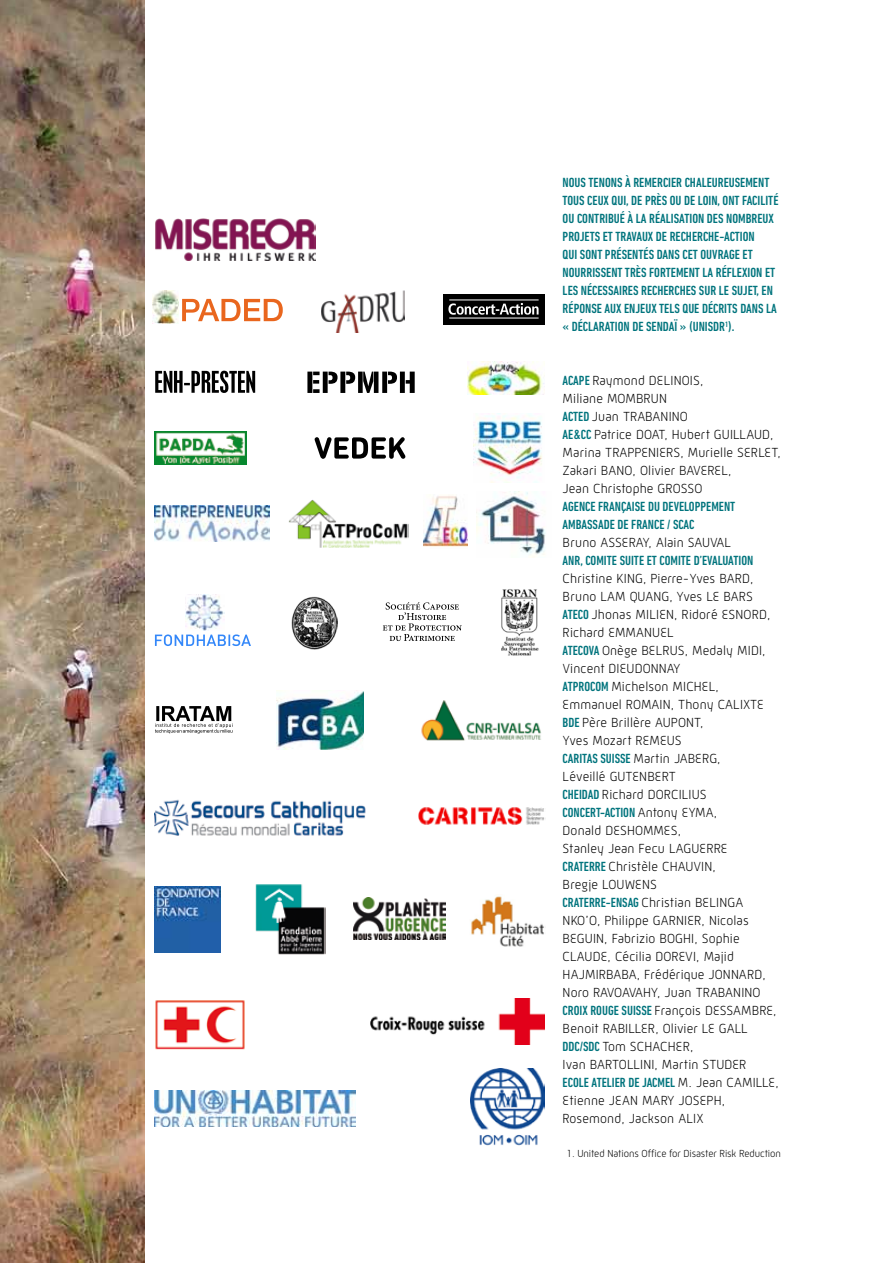
<style>
.page{position:relative;width:893px;height:1263px;background:#fff}
.page>*{position:absolute;margin:0;border:0;box-sizing:border-box;transform-origin:0 0}
.t1{font:300 13.5px/18px "Mic 32";letter-spacing:.01em;color:#000}
.t2{font:500 condensed 13.5px/18px "DIN Next LT Pro";color:#00747d}
.t3{font:300 10.5px "Mic 32";letter-spacing:-.01em;color:#000}
.s1{font-family:"DIN Next LT Pro";font-weight:500;font-stretch:condensed;color:#00747d}
.s2{font-family:"Mic 32";font-weight:300;font-stretch:normal;color:#000}
</style>
<div class="page">
<img style="left:0;top:0;width:145px;height:1263px">
<img style="left:154px;top:506px;width:115px;height:35px">
<img style="left:154px;top:1090px;width:202px;height:36px">
<img style="left:155px;top:1000px;width:90px;height:50px">
<img style="left:155px;top:799px;width:211px;height:37px">
<img style="left:155px;top:218px;width:161px;height:42px">
<img style="left:152px;top:291px;width:27px;height:33px">
<svg style="left:182px;top:299px;width:101px;height:22px"></svg>
<svg style="left:315px;top:437px;width:90px;height:22px"></svg>
<img style="left:154px;top:432px;width:93px;height:32px">
<img style="left:255px;top:884px;width:70px;height:70px">
<img style="left:155px;top:886px;width:66px;height:66px">
<img style="left:354px;top:897px;width:91px;height:43px">
<img style="left:276px;top:691px;width:87px;height:58px">
<img style="left:421px;top:700px;width:120px;height:41px">
<img style="left:186px;top:594px;width:39px;height:37px">
<svg style="left:155px;top:634px;width:96px;height:12px"></svg>
<svg style="left:383px;top:602px;width:79px;height:39px"></svg>
<img style="left:291px;top:596px;width:46px;height:54px">
<img style="left:502px;top:589px;width:37px;height:67px">
<img style="left:321px;top:291px;width:83px;height:41px">
<svg style="left:307px;top:372px;width:108px;height:21px"></svg>
<svg style="left:155px;top:371px;width:100px;height:22px"></svg>
<div style="left:443px;top:294px;width:101px;height:31px;background:#000"></div>
<hr style="left:449px;top:318px;width:90px;height:1px;background:#fff">
<hr style="left:449px;top:300px;width:90px;height:1px;background:#fff">
<svg style="left:448px;top:303px;width:91px;height:12px"></svg>
<svg style="left:155px;top:706px;width:77px;height:28px"></svg>
<img style="left:288px;top:499px;width:120px;height:49px">
<img style="left:418px;top:807px;width:127px;height:18px">
<img style="left:370px;top:999px;width:174px;height:45px">
<img style="left:470px;top:1068px;width:74px;height:78px">
<img style="left:424px;top:495px;width:43px;height:52px">
<img style="left:467px;top:362px;width:77px;height:32px">
<img style="left:473px;top:414px;width:69px;height:68px">
<img style="left:476px;top:492px;width:70px;height:65px">
<img style="left:471px;top:896px;width:73px;height:51px">
<p class="t2" style="left:563px;top:173px;width:33px">NOUS TENONS</p>
<p class="t2" style="left:625px;top:173px;width:15px">À REMERCIER</p>
<p class="t2" style="left:685px;top:173px;width:7px">CHALEUREUSEMENT</p>
<p class="t2" style="left:563px;top:191px;width:7px">TOUS</p>
<p class="t2" style="left:587px;top:191px;width:7px">CEUX</p>
<p class="t2" style="left:612px;top:191px;width:136px">QUI, DEPRÈSOUDELOIN, ONTFACILIT</p>
<p class="t2" style="left:773px;top:191px;width:7px">É</p>
<p class="t2" style="left:563px;top:209px;width:21px">OU CONTRI</p>
<p class="t2" style="left:608px;top:209px;width:58px">BUÉ À LA RÉALISATION</p>
<p class="t2" style="left:707px;top:209px;width:51px">DESNOMBREUX</p>
<p class="t2" style="left:563px;top:227px;width:7px">PROJETS</p>
<p class="t2" style="left:603px;top:227px;width:19px">ET TRAVAUX</p>
<p class="t2" style="left:656px;top:227px;width:21px">DE RECHERCHE</p>
<p class="t2" style="left:719px;top:227px;width:11px">-ACTION</p>
<p class="t2" style="left:563px;top:245px;width:24px">QUI SONT</p>
<p class="t2" style="left:605px;top:245px;width:59px">PRÉSENTÉSDANS</p>
<p class="t2" style="left:683px;top:245px;width:25px">CET OUVRAGE</p>
<p class="t2" style="left:742px;top:245px;width:6px">ET</p>
<p class="t2" style="left:563px;top:263px;width:7px">NOURRISSENT</p>
<p class="t2" style="left:625px;top:263px;width:31px">TRÈSFORTEMENT</p>
<p class="t2" style="left:702px;top:263px;width:31px">LA RÉFLEXION</p>
<p class="t2" style="left:765px;top:263px;width:6px">ET</p>
<p class="t2" style="left:563px;top:281px;width:36px">LES NÉCESSAIRES</p>
<p class="t2" style="left:641px;top:281px;width:7px">RECHERCHES</p>
<p class="t2" style="left:699px;top:281px;width:39px">SUR LESUJET</p>
<p class="t2" style="left:757px;top:281px;width:11px">, EN</p>
<p class="t2" style="left:563px;top:299px;width:18px">RÉPONSE</p>
<p class="t2" style="left:605px;top:299px;width:26px">AUX ENJEUX</p>
<p class="t2" style="left:659px;top:299px;width:7px">TELS</p>
<p class="t2" style="left:682px;top:299px;width:37px">QUE DÉCRITS</p>
<p class="t2" style="left:740px;top:299px;width:7px">DANS</p>
<p class="t2" style="left:766px;top:299px;width:6px">LA</p>
<p class="t2" style="left:563px;top:317px;width:27px">« DÉCLARATION</p>
<p class="t2" style="left:632px;top:317px;width:26px">DE SENDA</p>
<p class="t2" style="left:674px;top:317px;width:62px">Ï » (UNISDR<sup>1</sup>).</p>
<p class="t1" style="left:563px;top:371px;width:220px"><span class="s1">ACAPE</span> Raymond DELINOIS,<br>Miliane MOMBRUN<br><span class="s1">ACTED</span> Juan TRABANINO<br><span class="s1">AE&amp;CC</span> Patrice DOAT, Hubert GUILLAUD,<br>Marina TRAPPENIERS, Murielle SERLET,<br>Zakari BANO, Olivier BAVEREL,<br>Jean Christophe GROSSO</p>
<p class="t2" style="left:563px;top:497px;width:12px">AGENCE</p>
<p class="t2" style="left:598px;top:497px;width:7px">FRANÇAISE</p>
<p class="t2" style="left:563px;top:497px;width:133px;text-indent:85px">DU DEVELOPPEMENT<br>AMBASSADE DE FRANCE / SCAC</p>
<p class="t1" style="left:563px;top:533px;width:170px">Bruno ASSERAY, Alain SAUVAL</p>
<p class="t2" style="left:563px;top:551px;width:192px">ANR, COMITE SUITE ET COMITE D’EVALUATION</p>
<p class="t1" style="left:563px;top:569px;width:209px">Christine KING, Pierre-Yves BARD,<br>Bruno LAM QUANG, Yves LE BARS<br><span class="s1">ATECO</span> Jhonas MILIEN, Ridoré ESNORD,<br>Richard EMMANUEL<br><span class="s1">ATECOVA</span> Onège BELRUS, Medaly MIDI,<br>Vincent DIEUDONNAY<br><span class="s1">ATPROCOM</span> Michelson MICHEL,<br>Emmanuel ROMAIN, Thony CALIXTE<br><span class="s1">BDE</span> Père Brillère AUPONT,<br>Yves Mozart REMEUS</p>
<p class="t2" style="left:563px;top:749px;width:160px">CARITAS SUISSE <span class="s2">Martin JABERG,</span></p>
<p class="t1" style="left:563px;top:767px;width:145px">Léveillé GUTENBERT<br><span class="s1">CHEIDAD</span> Richard DORCILIUS</p>
<p class="t2" style="left:563px;top:803px;width:156px">CONCERT-ACTION <span class="s2">Antony EYMA,</span></p>
<p class="t1" style="left:563px;top:821px;width:166px">Donald DESHOMMES,<br>Stanley Jean Fecu LAGUERRE</p>
<p class="t2" style="left:563px;top:857px;width:23px">CRATERRE</p>
<p class="t1" style="left:563px;top:857px;width:155px;text-indent:46px">Christèle CHAUVIN,<br>Bregje LOUWENS</p>
<p class="t2" style="left:563px;top:893px;width:23px">CRATERRE</p>
<p class="t1" style="left:563px;top:893px;width:216px;text-indent:43px"><span class="s1">-ENSAG</span> Christian BELINGA<br>NKO’O, Philippe GARNIER, Nicolas<br>BEGUIN, Fabrizio BOGHI, Sophie<br>CLAUDE, Cécilia DOREVI, Majid<br>HAJMIRBABA, Frédérique JONNARD,<br>Noro RAVOAVAHY, Juan TRABANINO<br><span class="s1">CROIX ROUGE SUISSE</span> François DESSAMBRE,<br>Benoit RABILLER, Olivier LE GALL<br><span class="s1">DDC/SDC</span> Tom SCHACHER,<br>Ivan BARTOLLINI, Martin STUDER</p>
<p class="t2" style="left:563px;top:1073px;width:218px">ECOLE ATELIER DE JACMEL <span class="s2">M. Jean CAMILLE,</span></p>
<p class="t1" style="left:563px;top:1091px;width:164px">Etienne JEAN MARY JOSEPH,<br>Rosemond, Jackson ALIX</p>
<p class="t3" style="left:566px;top:1148px;width:216px">1. United Nations Office for Disaster Risk Reduction</p>
</div>
